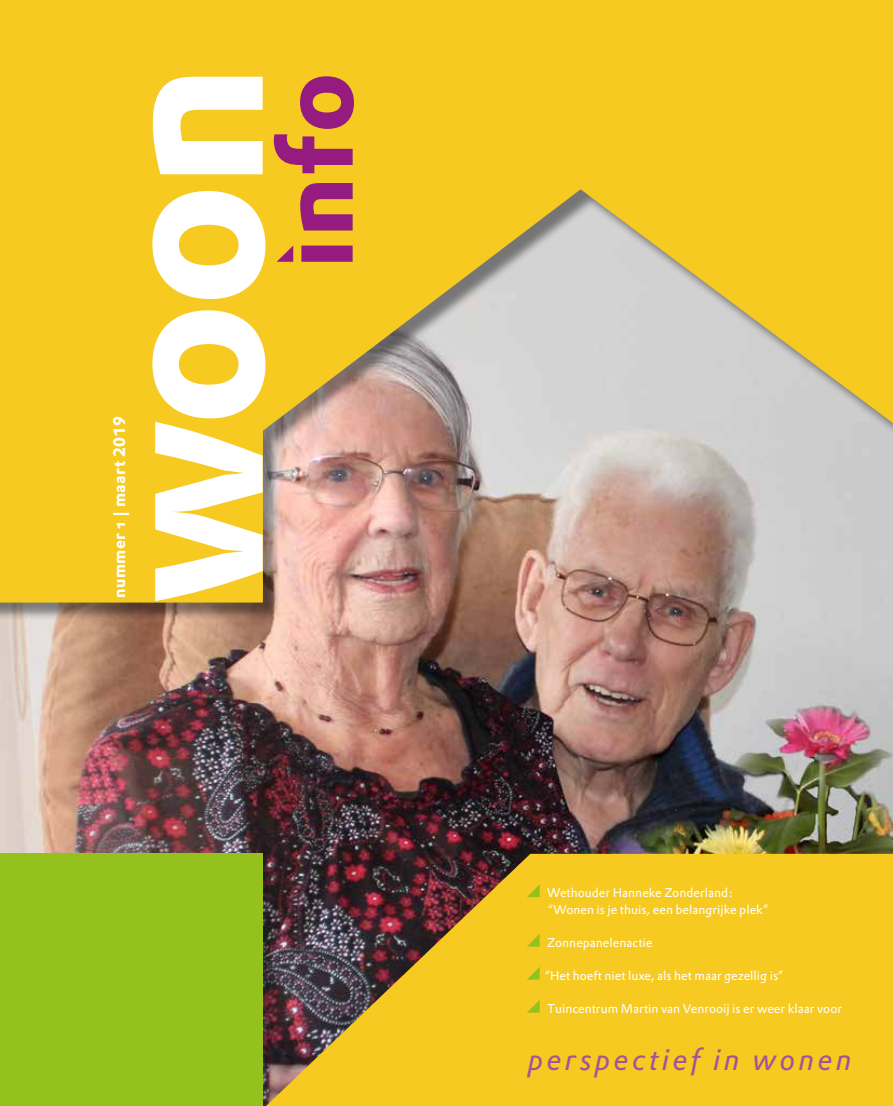
<style>
.page{position:relative;width:893px;height:1106px;background:#fff}
.page>*{position:absolute;margin:0;border:0;box-sizing:border-box;transform-origin:0 0}
.t1{font:700 219.15px "DTL Prokyon TOT";color:#fff}
.t2{font:italic 30.15px "DTL Prokyon TOT";letter-spacing:.105em;color:#a3539b}
.t3{font:700 16.35px "DTL Prokyon TOT";letter-spacing:.025em;color:#fff}
.t4{font:12.45px/16.5px "DTL Prokyon TOT";color:#fff}
</style>
<div class="page">
<img style="left:0;top:0;width:893px;height:1106px">
<div style="left:0;top:853px;width:263px;height:253px;background:#95c11f"></div>
<svg style="left:274px;top:76px;width:80px;height:186px;background:#cd8049"></svg>
<svg style="left:527px;top:884px;width:13px;height:13px"></svg>
<svg style="left:527px;top:933px;width:13px;height:13px"></svg>
<svg style="left:527px;top:966px;width:13px;height:13px"></svg>
<svg style="left:527px;top:999px;width:13px;height:13px"></svg>
<h3 class="t3" style="left:108px;top:598px;width:183px;rotate:-90deg">nummer 1 | maart 2019</h3>
<h1 class="t1" style="left:40px;top:604px;width:542px;rotate:-90deg">woon</h1>
<p class="t4" style="left:547px;top:884px;width:223px">Wethouder Hanneke Zonderland: “Wonen is je thuis, een belangrijke plek”</p>
<p class="t4" style="left:547px;top:934px;width:107px">Zonnepanelenactie</p>
<p class="t4" style="left:545px;top:967px;width:240px">“Het hoeft niet luxe, als het maar gezellig is”</p>
<p class="t4" style="left:547px;top:1000px;width:297px">Tuincentrum Martin van Venrooij is er weer klaar voor</p>
<h2 class="t2" style="left:528px;top:1040px;width:325px">perspectief in wonen</h2>
</div>
